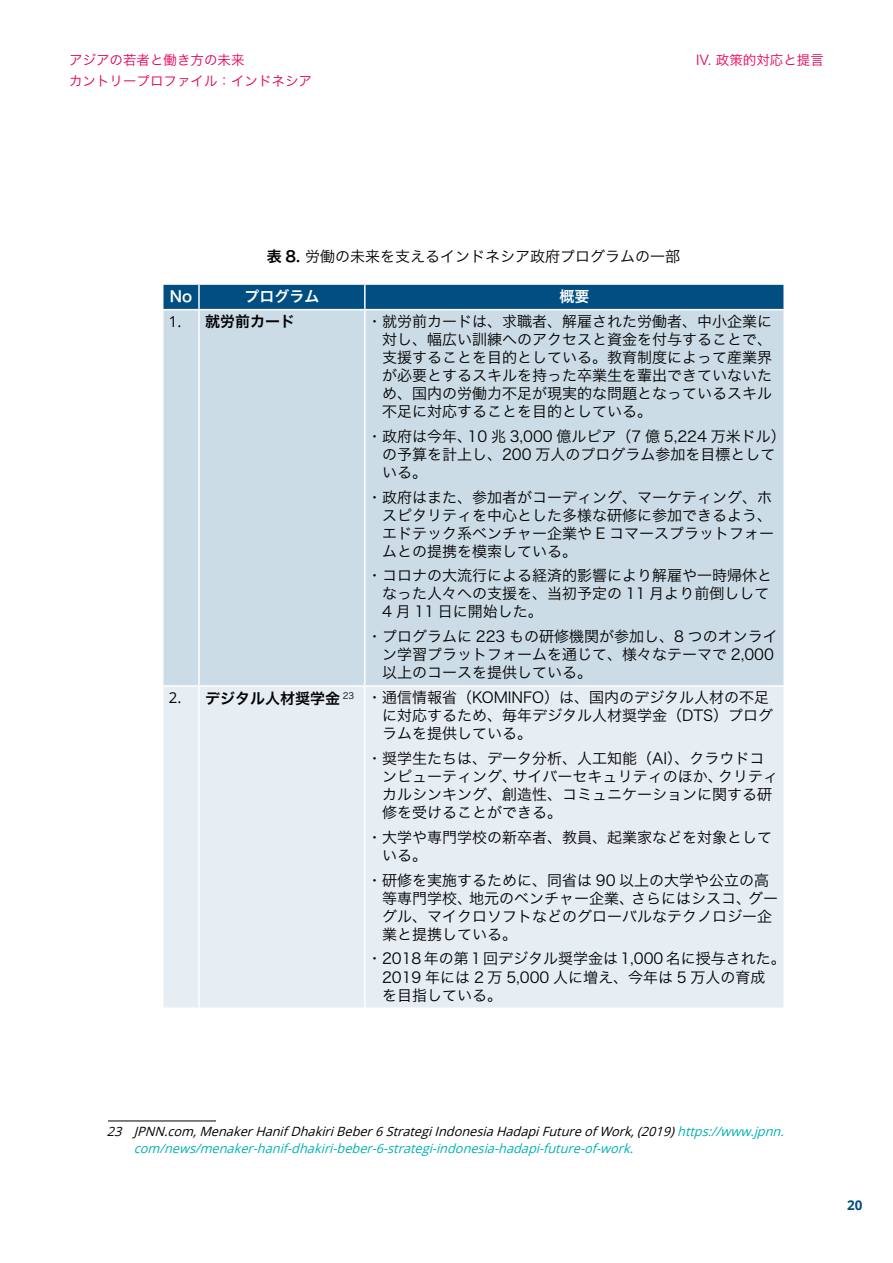
<style>
.page{position:relative;width:893px;height:1263px;background:#fff}
.page>*{position:absolute;margin:0;border:0;box-sizing:border-box;transform-origin:0 0}
.t1{font:15px/18px "Hira Kaku Std W3";color:#000}
.t2{font:15px "Hira Kaku Std W6";color:#fff}
.t3{font:15px "Hira Kaku Std W6";color:#000}
.t4{font:13.5px/21.3px "Hira Kaku Std W3";color:#e5005b}
.t5{font:700 13.5px "Open Sans";color:#004e82}
.t6{font:italic 12.75px/17px "Open Sans";color:#00b1b2}
.s1{font-family:"Hira Kaku Std W6"}
.s2{font-family:"Open Sans"}
.s3{color:#000}
</style>
<div class="page">
<div style="left:163px;top:310px;width:620px;height:375px;background:#ccdce6"></div>
<div style="left:163px;top:687px;width:620px;height:320px;background:#e6edf3"></div>
<div style="left:163px;top:284px;width:620px;height:25px;background:#004e82"></div>
<hr style="left:199px;top:283px;width:166px;height:2px;background:#fff">
<hr style="left:198px;top:285px;width:2px;height:24px;background:#fff">
<hr style="left:365px;top:283px;width:420px;height:2px;background:#fff">
<hr style="left:364px;top:285px;width:2px;height:24px;background:#fff">
<hr style="left:198px;top:310px;width:2px;height:375px;background:#fff">
<hr style="left:364px;top:310px;width:2px;height:375px;background:#fff">
<hr style="left:198px;top:687px;width:2px;height:320px;background:#fff">
<hr style="left:364px;top:687px;width:2px;height:320px;background:#fff">
<hr style="left:108px;top:1121px;width:108px;height:1px;background:#000">
<p class="t4" style="left:69px;top:49px;width:244px">アジアの若者と働き方の未来<br>カントリープロファイル：インドネシア</p>
<p class="t4" style="left:696px;top:49px;width:129px">IV. 政策的対応と提言</p>
<p class="t1" style="left:267px;top:247px;width:415px"><span class="s1">表 8.</span> 労働の未来を支えるインドネシア政府プログラムの一部</p>
<p class="t2" style="left:170px;top:285px;width:24px">No</p>
<p class="t2" style="left:244px;top:285px;width:76px">プログラム</p>
<p class="t2" style="left:559px;top:285px;width:31px">概要</p>
<p class="t3" style="left:169px;top:310px;width:128px"><span class="s2">1.</span> 就労前カード</p>
<p class="t1" style="left:382px;top:312px;width:391px;text-align:justify;text-indent:-15px">・就労前カードは、求職者、解雇された労働者、中小企業に対し、幅広い訓練へのアクセスと資金を付与することで、支援することを目的としている。教育制度によって産業界が必要とするスキルを持った卒業生を輩出できていないため、国内の労働力不足が現実的な問題となっているスキル不足に対応することを目的としている。</p>
<p class="t1" style="left:382px;top:427px;width:405px;text-indent:-15px">・政府は今年、10 兆 3,000 億ルピア（7 億 5,224 万米ドル）の予算を計上し、200 万人のプログラム参加を目標としている。</p>
<p class="t1" style="left:382px;top:488px;width:394px;text-indent:-15px">・政府はまた、参加者がコーディング、マーケティング、ホスピタリティを中心とした多様な研修に参加できるよう、エドテック系ベンチャー企業や E コマースプラットフォームとの提携を模索している。</p>
<p class="t1" style="left:382px;top:567px;width:391px;text-indent:-15px">・コロナの大流行による経済的影響により解雇や一時帰休となった人々への支援を、当初予定の 11 月より前倒しして<br>4 月 11 日に開始した。</p>
<p class="t1" style="left:382px;top:627px;width:397px;text-indent:-15px">・プログラムに 223 もの研修機関が参加し、8 つのオンライン学習プラットフォームを通じて、様々なテーマで 2,000以上のコースを提供している。</p>
<p class="t1" style="left:382px;top:689px;width:393px;text-indent:-213px"><span class="s2">2.</span> <span class="s1">デジタル人材奨学金</span> <sup>23</sup> ・通信情報省（KOMINFO）は、国内のデジタル人材の不足に対応するため、毎年デジタル人材奨学金（DTS）プログラムを提供している。</p>
<p class="t1" style="left:382px;top:749px;width:398px;text-indent:-15px">・奨学生たちは、データ分析、人工知能（AI）、クラウドコンピューティング、サイバーセキュリティのほか、クリティカルシンキング、創造性、コミュニケーションに関する研修を受けることができる。</p>
<p class="t1" style="left:382px;top:828px;width:392px;text-indent:-15px">・大学や専門学校の新卒者、教員、起業家などを対象としている。</p>
<p class="t1" style="left:382px;top:871px;width:398px;text-indent:-15px">・研修を実施するために、同省は 90 以上の大学や公立の高等専門学校、地元のベンチャー企業、さらにはシスコ、グーグル、マイクロソフトなどのグローバルなテクノロジー企業と提携している。</p>
<p class="t1" style="left:382px;top:950px;width:405px;text-indent:-15px">・2018年の第1回デジタル奨学金は1,000名に授与された。<br>2019 年には 2 万 5,000 人に増え、今年は 5 万人の育成<br>を目指している。</p>
<p class="t6" style="left:134px;top:1123px;width:656px;text-indent:-27px"><span class="s3">23 J PNN.com, Menaker Hanif Dhakiri Beber 6 Strategi Indonesia Hadapi Future of Work, (2019)</span> https://www.jpnn. com/news/menaker-hanif-dhakiri-beber-6-strategi-indonesia-hadapi-future-of-work.</p>
<p class="t5" style="left:847px;top:1195px;width:17px">20</p>
</div>
